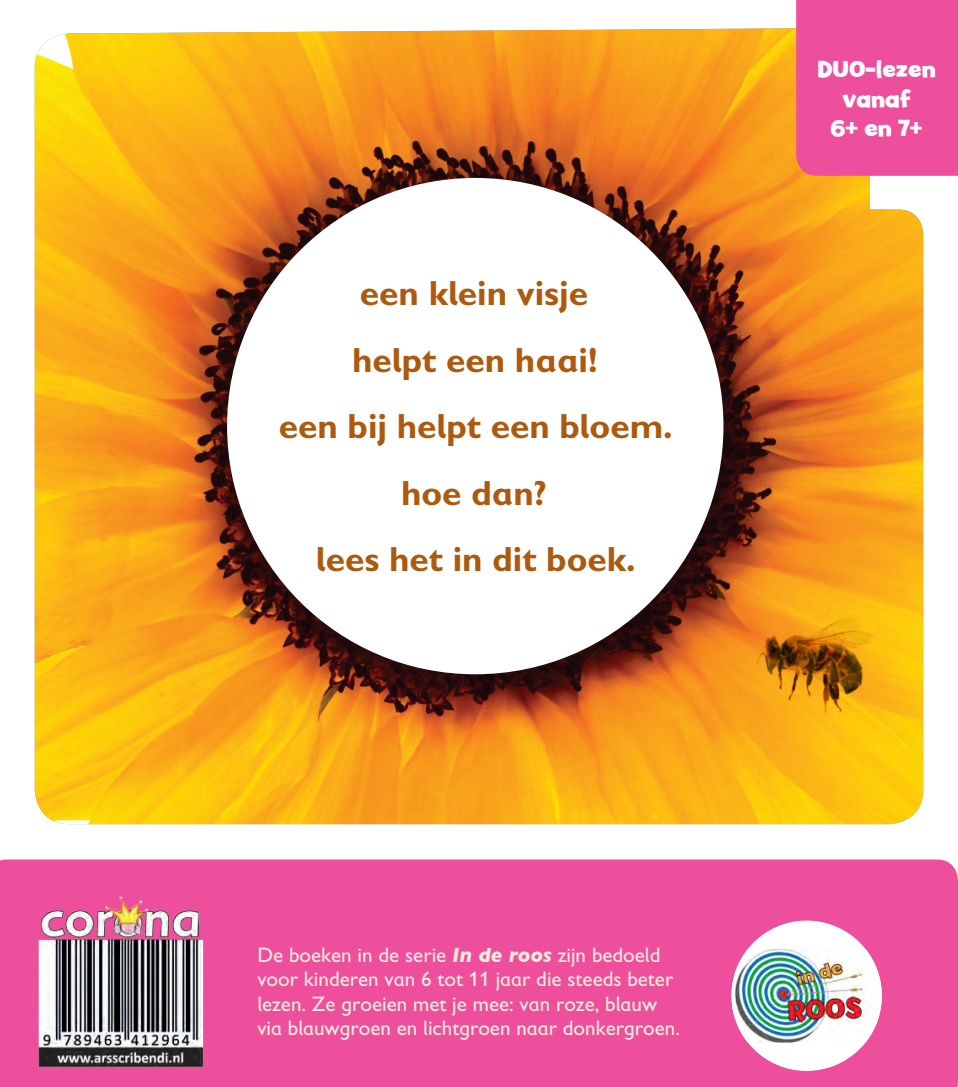
<style>
.page{position:relative;width:958px;height:1087px;background:#fff}
.page>*{position:absolute;margin:0;border:0;box-sizing:border-box;transform-origin:0 0}
.t1{font:700 35px "Gill Sans Infant Std";color:#ad590e}
.t2{font:700 24.5px "Billy";color:#fff}
.t3{font:21px/24.5px "Gill Sans Infant Std";color:#f4ebdb}
.s1{font-family:"Gill Sans";font-weight:700;font-style:italic}
</style>
<div class="page">
<hr style="left:957px;top:0;width:1px;height:1086px;background:#fec430">
<img style="left:35px;top:28px;width:888px;height:796px">
<div style="left:0;top:859px;width:957px;height:227px;background:#ee4f9d"></div>
<img style="left:36px;top:891px;width:170px;height:179px">
<div style="left:731px;top:920px;width:150px;height:150px;background:#fff;border-radius:50%"></div>
<img style="left:731px;top:948px;width:150px;height:94px">
<div style="left:227px;top:178px;width:496px;height:496px;background:#fff;border-radius:50%"></div>
<img style="left:698px;top:559px;width:226px;height:190px">
<div style="left:796px;top:0;width:161px;height:176px;background:#ee4f9d"></div>
<p class="t1" style="left:360px;top:272px;width:229px">een klein visje</p>
<p class="t1" style="left:352px;top:339px;width:247px">helpt een haai!</p>
<p class="t1" style="left:279px;top:405px;width:395px">een bij helpt een bloem.</p>
<p class="t1" style="left:401px;top:472px;width:147px">hoe dan?</p>
<p class="t1" style="left:316px;top:538px;width:321px">lees het in dit boek.</p>
<p class="t2" style="left:817px;top:55px;width:120px">DUO-lezen</p>
<p class="t2" style="left:842px;top:84px;width:69px">vanaf</p>
<p class="t2" style="left:830px;top:114px;width:94px">6+ en 7+</p>
<p class="t3" style="left:257px;top:942px;width:424px">De boeken in de serie <span class="s1">In de roos</span> zijn bedoeld voor kinderen van 6 tot 11 jaar die steeds beter lezen. Ze groeien met je mee: van roze, blauw via blauwgroen en lichtgroen naar donkergroen.</p>
</div>
